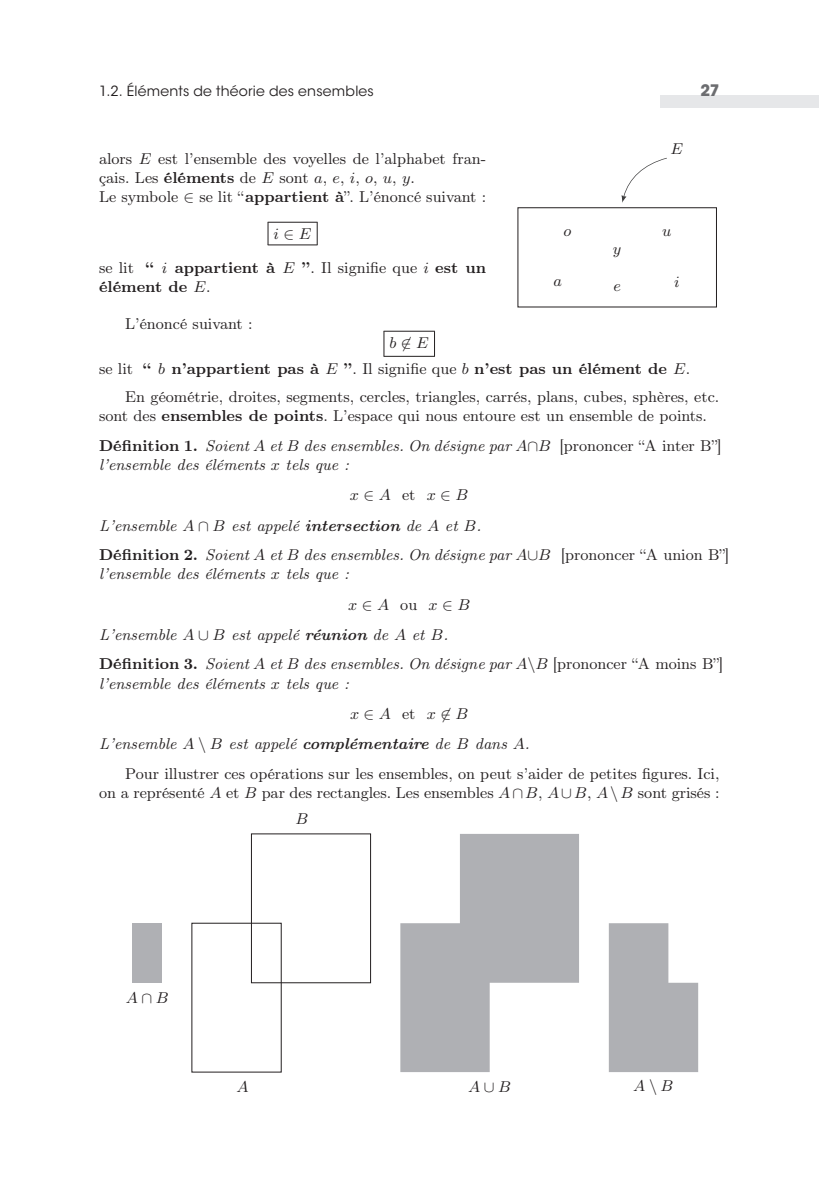
<style>
.page{position:relative;width:819px;height:1191px;background:#fff}
.page>*{position:absolute;margin:0;border:0;box-sizing:border-box;transform-origin:0 0}
.t1{font:15.75px/19.2px "SFRM0900";color:#231f20}
.t2{font:15.75px/29.4px "SFTI0900";color:#231f20}
.t3{font:15.75px "SFBX0900";color:#231f20}
.t4{font:15.75px "CMMI9";color:#231f20}
.t5{font:700 15.75px "ITC Avant Garde Std";color:#6c6d70}
.t6{font:14px "ITC Avant Garde Std";letter-spacing:.015em;color:#231f20}
.s1{font-family:"CMMI9"}
.s2{font-family:"SFBX0900"}
.s3{font-family:"CMSY9"}
.s4{font-family:"SFRM0900"}
.s5{font-family:"SFBI0900"}
</style>
<div class="page">
<hr style="left:268px;top:222px;width:49px;height:1px;background:#231f20">
<svg style="left:268px;top:222px;width:1px;height:22px"></svg>
<svg style="left:317px;top:222px;width:1px;height:23px"></svg>
<hr style="left:268px;top:244px;width:49px;height:1px;background:#231f20">
<div style="left:517px;top:207px;width:199px;height:100px;border:1px solid #231f20"></div>
<svg style="left:621px;top:158px;width:46px;height:45px"></svg>
<hr style="left:383px;top:331px;width:52px;height:1px;background:#231f20">
<svg style="left:383px;top:331px;width:1px;height:25px"></svg>
<svg style="left:434px;top:331px;width:1px;height:25px"></svg>
<hr style="left:383px;top:356px;width:52px;height:1px;background:#231f20">
<div style="left:251px;top:833px;width:120px;height:150px;border:1px solid #231f20"></div>
<div style="left:132px;top:923px;width:30px;height:59px;background:#afb0b4"></div>
<svg style="left:400px;top:834px;width:179px;height:238px;fill:#afb0b4"></svg>
<svg style="left:608px;top:923px;width:90px;height:149px"></svg>
<div style="left:660px;top:96px;width:159px;height:12px;background:#e6e7e9"></div>
<p class="t6" style="left:99px;top:82px;width:276px">1.2. Éléments de théorie des ensembles</p>
<p class="t5" style="left:700px;top:80px;width:21px">27</p>
<p class="t4" style="left:670px;top:142px;width:13px">E</p>
<p class="t1" style="left:99px;top:149px;width:388px">alors <span class="s1">E</span> est l’ensemble des voyelles de l’alphabet fran&shy;çais. Les <span class="s2">éléments</span> de <span class="s1">E</span> sont <span class="s1">a</span>, <span class="s1">e</span>, <span class="s1">i</span>, <span class="s1">o</span>, <span class="s1">u</span>, <span class="s1">y</span>.<br>Le symbole <span class="s3">2</span> se lit “<span class="s2">appartient à</span>”. L’énoncé suivant :</p>
<p class="t4" style="left:273px;top:227px;width:39px">i<span class="s3">2</span>E</p>
<p class="t1" style="left:99px;top:258px;width:388px">se lit <span class="s2">“</span> <span class="s1">i</span> <span class="s2">appartient à</span> <span class="s1">E</span> <span class="s2">”</span>. Il signifie que <span class="s1">i</span> <span class="s2">est un</span></p>
<p class="t3" style="left:99px;top:277px;width:113px">élément de <span class="s1">E</span><span class="s4">.</span></p>
<p class="t4" style="left:553px;top:274px;width:10px">a</p>
<p class="t4" style="left:563px;top:224px;width:9px">o</p>
<p class="t4" style="left:662px;top:224px;width:11px">u</p>
<p class="t4" style="left:613px;top:242px;width:9px">y</p>
<p class="t4" style="left:613px;top:279px;width:9px">e</p>
<p class="t4" style="left:674px;top:275px;width:7px">i</p>
<p class="t1" style="left:125px;top:314px;width:129px">L’énoncé suivant :</p>
<p class="t4" style="left:389px;top:336px;width:40px">b<span class="s3">62</span>E</p>
<p class="t3" style="left:99px;top:359px;width:593px"><span class="s4">se lit</span> “ <span class="s1">b</span> n’appartient pas à <span class="s1">E</span> ”<span class="s4">. Il signifie que</span> <span class="s1">b</span> n’est pas un élément de <span class="s1">E</span><span class="s4">.</span></p>
<p class="t1" style="left:99px;top:388px;width:621px;text-indent:26px">En géométrie, droites, segments, cercles, triangles, carrés, plans, cubes, sphères, etc. sont des <span class="s2">ensembles de points</span>. L’espace qui nous entoure est un ensemble de points.</p>
<p class="t2" style="left:99px;top:436px;width:624px;line-height:19.2px"><span class="s2">Définition 1.</span> Soient <span class="s1">A</span> et <span class="s1">B</span> des ensembles. On désigne par <span class="s1">A</span><span class="s3">\</span><span class="s1">B</span> <span class="s4">[prononcer “A inter B”] </span>l’ensemble des éléments <span class="s1">x</span> tels que :</p>
<p class="t4" style="left:350px;top:488px;width:119px">x<span class="s3">2</span>A <span class="s4">et</span> x<span class="s3">2</span>B</p>
<p class="t2" style="left:99px;top:511px;width:632px">L’ensemble <span class="s1">A</span> <span class="s3">\</span> <span class="s1">B</span> est appelé <span class="s5">intersection</span> de <span class="s1">A</span> et <span class="s1">B</span>.<br><span class="s2">Définition 2.</span> Soient <span class="s1">A</span> et <span class="s1">B</span> des ensembles. On désigne par <span class="s1">A</span><span class="s3">[</span><span class="s1">B</span> <span class="s4">[prononcer “A union B”]</span></p>
<p class="t2" style="left:99px;top:560px;width:251px">l’ensemble des éléments <span class="s1">x</span> tels que :</p>
<p class="t4" style="left:348px;top:598px;width:123px">x<span class="s3">2</span>A <span class="s4">ou</span> x<span class="s3">2</span>B</p>
<p class="t2" style="left:99px;top:620px;width:625px">L’ensemble <span class="s1">A</span> <span class="s3">[</span> <span class="s1">B</span> est appelé <span class="s5">réunion</span> de <span class="s1">A</span> et <span class="s1">B</span>.<br><span class="s2">Définition 3.</span> Soient <span class="s1">A</span> et <span class="s1">B</span> des ensembles. On désigne par <span class="s1">A</span><span class="s3">\</span><span class="s1">B</span> <span class="s4">[prononcer “A moins B”]</span></p>
<p class="t2" style="left:99px;top:669px;width:251px">l’ensemble des éléments <span class="s1">x</span> tels que :</p>
<p class="t4" style="left:350px;top:707px;width:119px">x<span class="s3">2</span>A <span class="s4">et</span> x<span class="s3">62</span>B</p>
<p class="t2" style="left:99px;top:729px;width:432px">L’ensemble <span class="s1">A</span> <span class="s3">\</span> <span class="s1">B</span> est appelé <span class="s5">complémentaire</span> de <span class="s1">B</span> dans <span class="s1">A</span>.</p>
<p class="t1" style="left:99px;top:764px;width:622px;text-align:right">Pour illustrer ces opérations sur les ensembles, on peut s’aider de petites figures. Ici,<br>on a représenté <span class="s1">A</span> et <span class="s1">B</span> par des rectangles. Les ensembles <span class="s1">A</span><span class="s3">\</span><span class="s1">B</span>, <span class="s1">A</span><span class="s3">[</span><span class="s1">B</span>, <span class="s1">A</span><span class="s3">\</span><span class="s1">B</span> sont grisés :</p>
<p class="t4" style="left:126px;top:991px;width:44px">A<span class="s3">\</span>B</p>
<p class="t4" style="left:295px;top:812px;width:14px">B</p>
<p class="t4" style="left:236px;top:1080px;width:14px">A</p>
<p class="t4" style="left:468px;top:1080px;width:44px">A<span class="s3">[</span>B</p>
<p class="t4" style="left:633px;top:1079px;width:41px">A<span class="s3">\</span>B</p>
</div>
